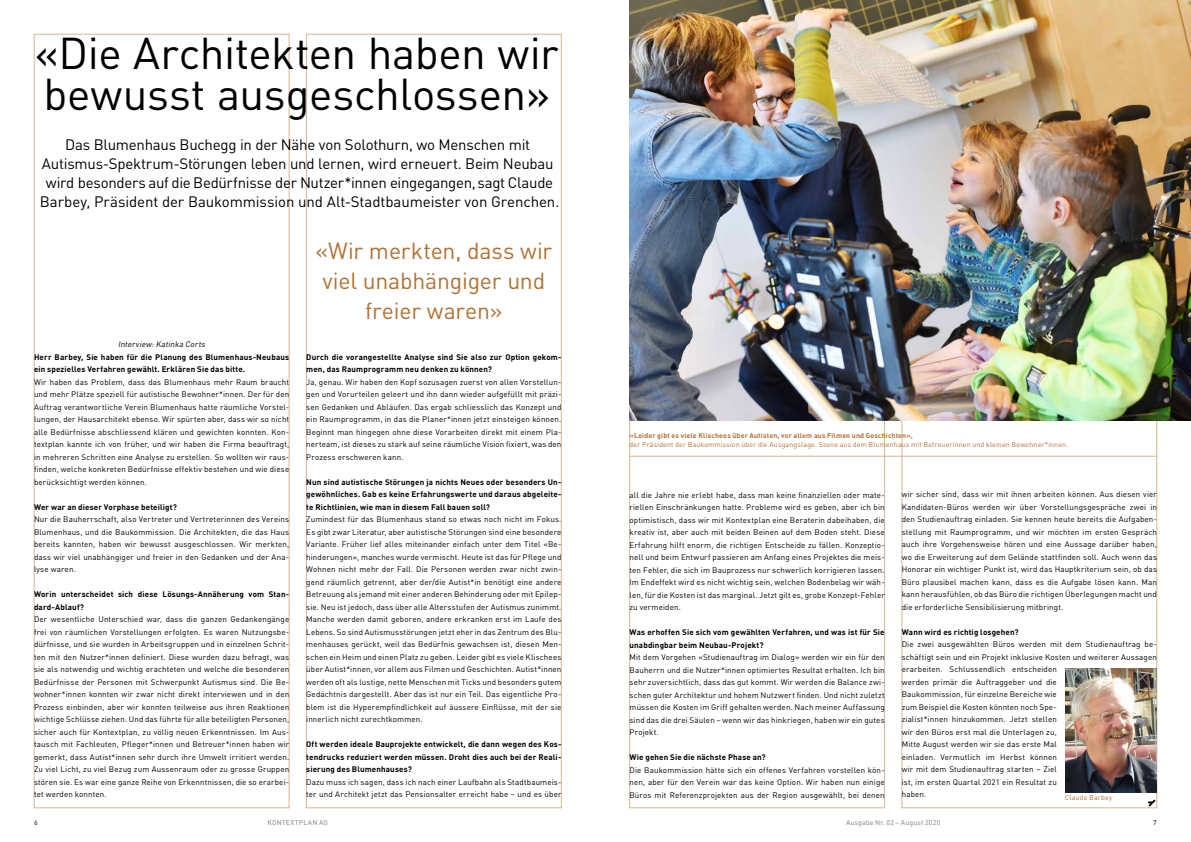
<style>
.page{position:relative;width:1191px;height:842px;background:#fff}
.page>*{position:absolute;margin:0;border:0;box-sizing:border-box;transform-origin:0 0}
.t1{font:44px/41px "DIN";letter-spacing:-.01em;color:#000}
.t2{font:23px/30px "DIN";letter-spacing:-.01em;color:#b27134;text-align:center}
.t3{font:15px/19px "DIN";letter-spacing:-.015em;color:#000;text-align:center}
.t4{font:8px/12.5px "DIN";letter-spacing:.015em;color:#000;text-align:justify}
.t5{font:700 8px/12.5px "DIN";letter-spacing:.015em;color:#000}
.t6{font:italic 8px "DIN";color:#000}
.t7{font:7px "DIN";letter-spacing:.02em;color:#b27134}
.t8{font:700 7px "DIN";letter-spacing:.025em;color:#b27134}
.t9{font:500 7px "DIN";letter-spacing:.015em;color:#9d9d9c}
.t10{font:7px "DIN";color:#000}
</style>
<div class="page">
<div style="left:34px;top:34px;width:255px;height:774px;border:1px solid #dab491"></div>
<div style="left:306px;top:34px;width:255px;height:774px;border:1px solid #dab491"></div>
<hr style="left:629px;top:456px;width:528px;height:1px;background:#dab491">
<img style="left:629px;top:0;width:562px;height:421px">
<img style="left:1065px;top:669px;width:92px;height:123px">
<svg style="left:1148px;top:799px;width:7px;height:7px"></svg>
<h1 class="t1" style="left:35px;top:31px;width:525px">«Die Architekten haben wir bewusst ausgeschlossen»</h1>
<p class="t3" style="left:40px;top:135px;width:521px">Das Blumenhaus Buchegg in der Nähe von Solothurn, wo Menschen mit Autismus-Spektrum-Störungen leben und lernen, wird erneuert. Beim Neubau wird besonders auf die Bedürfnisse der Nutzer*innen eingegangen, sagt Claude Barbey, Präsident der Baukommission und Alt-Stadtbaumeister von Grenchen.</p>
<p class="t6" style="left:118px;top:340px;width:90px">Interview:Katinka Corts</p>
<p class="t5" style="left:34px;top:350px;width:257px">Herr Barbey, Sie haben für die Planung des Blumenhaus-Neubaus ein spezielles Verfahren gewählt. Erklären Sie das bitte.</p>
<p class="t4" style="left:34px;top:376px;width:257px">Wir haben das Problem, dass das Blumenhaus mehr Raum braucht und mehr Plätze speziell für autistische Bewohner*innen. Der für den Auftrag verantwortliche Verein Blumenhaus hatte räumliche Vorstel&shy;lungen, der Hausarchitekt ebenso. Wir spürten aber, dass wir so nicht alle Bedürfnisse abschliessend klären und gewichten konnten. Kon&shy;textplan kannte ich von früher, und wir haben die Firma beauftragt, in mehreren Schritten eine Analyse zu erstellen. So wollten wir raus&shy;finden, welche konkreten Bedürfnisse effektiv bestehen und wie diese berücksichtigt werden können.</p>
<p class="t5" style="left:34px;top:500px;width:144px">Wer war an dieser Vorphase beteiligt?</p>
<p class="t4" style="left:34px;top:513px;width:257px">Nur die Bauherrschaft, also Vertreter und Vertreterinnen des Vereins Blumenhaus, und die Baukommission. Die Architekten, die das Haus bereits kannten, haben wir bewusst ausgeschlossen. Wir merkten, dass wir viel unabhängiger und freier in den Gedanken und der Ana&shy;lyse waren.</p>
<p class="t5" style="left:34px;top:588px;width:257px">Worin unterscheidet sich diese Lösungs-Annäherung vom Stan&shy;dard-Ablauf?</p>
<p class="t4" style="left:34px;top:613px;width:257px">Der wesentliche Unterschied war, dass die ganzen Gedankengänge frei von räumlichen Vorstellungen erfolgten. Es waren Nutzungsbe&shy;dürfnisse, und sie wurden in Arbeitsgruppen und in einzelnen Schrit&shy;ten mit den Nutzer*innen definiert. Diese wurden dazu befragt, was sie als notwendig und wichtig erachteten und welche die besonderen Bedürfnisse der Personen mit Schwerpunkt Autismus sind. Die Be&shy;wohner*innen konnten wir zwar nicht direkt interviewen und in den Prozess einbinden, aber wir konnten teilweise aus ihren Reaktionen wichtige Schlüsse ziehen. Und das führte für alle beteiligten Personen, sicher auch für Kontextplan, zu völlig neuen Erkenntnissen. Im Aus&shy;tausch mit Fachleuten, Pfleger*innen und Betreuer*innen haben wir gemerkt, dass Autist*innen sehr durch ihre Umwelt irritiert werden.<br>Zu viel Licht, zu viel Bezug zum Aussenraum oder zu grosse Gruppen stören sie. Es war eine ganze Reihe von Erkenntnissen, die so erarbei&shy;tet werden konnten.</p>
<h2 class="t2" style="left:315px;top:235px;width:238px">«Wir merkten, dass wir viel unabhängiger und freier waren»</h2>
<p class="t5" style="left:306px;top:350px;width:257px">Durch die vorangestellte Analyse sind Sie also zur Option gekom&shy;men, das Raumprogramm neu denken zu können?</p>
<p class="t4" style="left:306px;top:376px;width:257px">Ja, genau. Wir haben den Kopf sozusagen zuerst von allen Vorstellun&shy;gen und Vorurteilen geleert und ihn dann wieder aufgefüllt mit präzi&shy;sen Gedanken und Abläufen. Das ergab schliesslich das Konzept und ein Raumprogramm, in das die Planer*innen jetzt einsteigen können.<br>Beginnt man hingegen ohne diese Vorarbeiten direkt mit einem Pla&shy;nerteam, ist dieses zu stark auf seine räumliche Vision fixiert, was den Prozess erschweren kann.</p>
<p class="t5" style="left:306px;top:475px;width:257px;text-align:justify">Nun sind autistische Störungen ja nichts Neues oder besonders Un&shy;gewöhnliches. Gab es keine Erfahrungswerte und daraus abgeleite&shy;te Richtlinien, wie man in diesem Fall bauen soll?</p>
<p class="t4" style="left:306px;top:513px;width:257px">Zumindest für das Blumenhaus stand so etwas noch nicht im Fokus.<br>Es gibt zwar Literatur, aber autistische Störungen sind eine besondere Variante. Früher lief alles miteinander einfach unter dem Titel «Be&shy;hinderungen», manches wurde vermischt. Heute ist das für Pflege und Wohnen nicht mehr der Fall. Die Personen werden zwar nicht zwin&shy;gend räumlich getrennt, aber der/die Autist*in benötigt eine andere Betreuung als jemand mit einer anderen Behinderung oder mit Epilep&shy;sie. Neu ist jedoch, dass über alle Altersstufen der Autismus zunimmt.<br>Manche werden damit geboren, andere erkranken erst im Laufe des Lebens. So sind Autismusstörungen jetzt eher in das Zentrum des Blu&shy;menhauses gerückt, weil das Bedürfnis gewachsen ist, diesen Men&shy;schen ein Heim und einen Platz zu geben. Leider gibt es viele Klischees über Autist*innen, vor allem aus Filmen und Geschichten. Autist*innen werden oft als lustige, nette Menschen mit Ticks und besonders gutem Gedächtnis dargestellt. Aber das ist nur ein Teil. Das eigentliche Pro&shy;blem ist die Hyperempfindlichkeit auf äussere Einflüsse, mit der sie innerlich nicht zurechtkommen.</p>
<p class="t5" style="left:306px;top:738px;width:257px;text-align:justify">Oft werden ideale Bauprojekte entwickelt, die dann wegen des Kos&shy;tendrucks reduziert werden müssen. Droht dies auch bei der Reali&shy;sierung des Blumenhauses?</p>
<p class="t4" style="left:306px;top:775px;width:257px">Dazu muss ich sagen, dass ich nach einer Laufbahn als Stadtbaumeis&shy;ter und Architekt jetzt das Pensionsalter erreicht habe – und es über</p>
<p class="t8" style="left:629px;top:431px;width:285px">«Leider gibt es viele Klischees über Autisten, vor allem aus Filmen und Geschichten»,</p>
<p class="t7" style="left:629px;top:440px;width:440px">der Präsident der Baukommission über die Ausgangslage. Szene aus dem Blumenhaus mit Betreuerinnen und kleinen Bewohner*innen.</p>
<p class="t4" style="left:629px;top:488px;width:257px">all die Jahre nie erlebt habe, dass man keine finanziellen oder mate&shy;riellen Einschränkungen hatte. Probleme wird es geben, aber ich bin optimistisch, dass wir mit Kontextplan eine Beraterin dabeihaben, die kreativ ist, aber auch mit beiden Beinen auf dem Boden steht. Diese Erfahrung hilft enorm, die richtigen Entscheide zu fällen. Konzeptio&shy;nell und beim Entwurf passieren am Anfang eines Projektes die meis&shy;ten Fehler, die sich im Bauprozess nur schwerlich korrigieren lassen.<br>Im Endeffekt wird es nicht wichtig sein, welchen Bodenbelag wir wäh&shy;len, für die Kosten ist das marginal. Jetzt gilt es, grobe Konzept-Fehler zu vermeiden.</p>
<p class="t5" style="left:629px;top:625px;width:257px">Was erhoffen Sie sich vom gewählten Verfahren, und was ist für Sie unabdingbar beim Neubau-Projekt?</p>
<p class="t4" style="left:629px;top:651px;width:257px">Mit dem Vorgehen «Studienauftrag im Dialog» werden wir ein für den Bauherrn und die Nutzer*innen optimiertes Resultat erhalten. Ich bin sehr zuversichtlich, dass das gut kommt. Wir werden die Balance zwi&shy;schen guter Architektur und hohem Nutzwert finden. Und nicht zuletzt müssen die Kosten im Griff gehalten werden. Nach meiner Auffassung sind das die drei Säulen – wenn wir das hinkriegen, haben wir ein gutes Projekt.</p>
<p class="t5" style="left:629px;top:750px;width:138px">Wie gehen Sie die nächste Phase an?</p>
<p class="t4" style="left:629px;top:763px;width:257px">Die Baukommission hätte sich ein offenes Verfahren vorstellen kön&shy;nen, aber für den Verein war das keine Option. Wir haben nun einige Büros mit Referenzprojekten aus der Region ausgewählt, bei denen</p>
<p class="t4" style="left:901px;top:488px;width:257px">wir sicher sind, dass wir mit ihnen arbeiten können. Aus diesen vier Kandidaten-Büros werden wir über Vorstellungsgespräche zwei in den Studienauftrag einladen. Sie kennen heute bereits die Aufgaben&shy;stellung mit Raumprogramm, und wir möchten im ersten Gespräch auch ihre Vorgehensweise hören und eine Aussage darüber haben, wo die Erweiterung auf dem Gelände stattfinden soll. Auch wenn das Honorar ein wichtiger Punkt ist, wird das Hauptkriterium sein, ob das Büro plausibel machen kann, dass es die Aufgabe lösen kann. Man kann herausfühlen, ob das Büro die richtigen Überlegungen macht und die erforderliche Sensibilisierung mitbringt.</p>
<p class="t5" style="left:901px;top:625px;width:118px">Wann wird es richtig losgehen?</p>
<p class="t4" style="left:901px;top:638px;width:257px;text-align:left">Die zwei ausgewählten Büros werden mit dem Studienauftrag be&shy;schäftigt sein und ein Projekt inklusive Kosten und weiterer Aussagen erarbeiten. Schlussendlich entscheiden<br>werden primär die Auftraggeber und die<br>Baukommission, für einzelne Bereiche wie<br>zum Beispiel die Kosten könnten noch Spe-<br>zialist*innen hinzukommen. Jetzt stellen<br>wir den Büros erst mal die Unterlagen zu,<br>Mitte August werden wir sie das erste Mal<br>einladen. Vermutlich im Herbst können<br>wir mit dem Studienauftrag starten – Ziel<br>ist, im ersten Quartal 2021 ein Resultat zu<br>haben.</p>
<p class="t7" style="left:1064px;top:793px;width:49px">Claude Barbey</p>
<p class="t10" style="left:34px;top:818px;width:5px">6</p>
<p class="t9" style="left:267px;top:818px;width:62px">KONTEXTPLAN AG</p>
<p class="t9" style="left:846px;top:818px;width:96px">Ausgabe Nr. 02 – August 2020</p>
<p class="t10" style="left:1153px;top:818px;width:5px">7</p>
</div>
